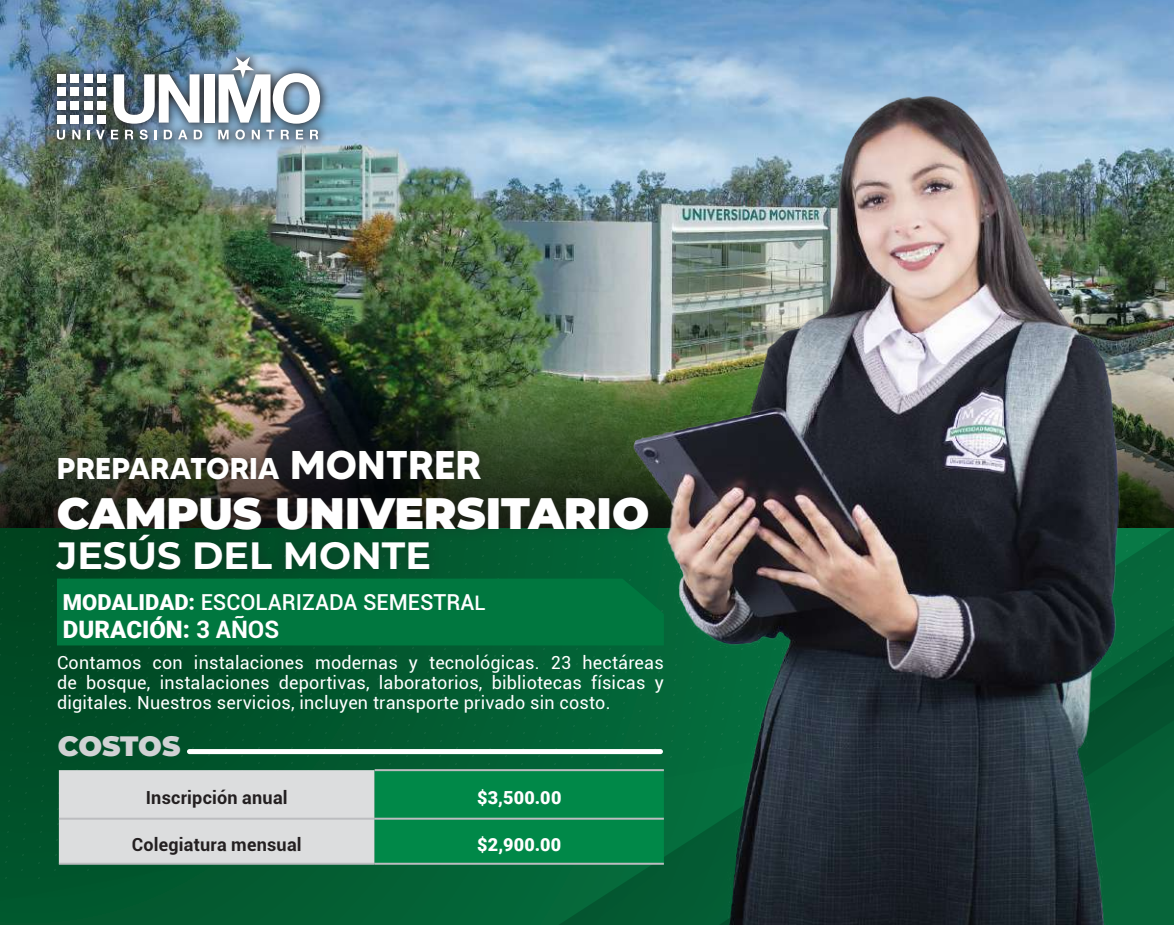
<style>
.page{position:relative;width:1174px;height:925px;background:#fff}
.page>*{position:absolute;margin:0;border:0;box-sizing:border-box;transform-origin:0 0}
.t1{font:900 44px "Montserrat";color:#fff}
.t2{font:700 38px "Montserrat";color:#fff}
.t3{font:700 30px "MADETOMMY";color:#fff}
.t4{font:900 28px "Montserrat";letter-spacing:-.01em;color:#d1d2d4}
.t5{font:900 24px "Roboto";color:#fff}
.t6{font:500 22px "Roboto";color:#fff}
.t7{font:18px/20px "Roboto";letter-spacing:.01em;color:#fff;text-align:justify}
.t8{font:700 18px "Roboto";letter-spacing:.01em;color:#231f20}
.t9{font:900 18px "Roboto";letter-spacing:.02em;color:#fff}
.s1{font-size:40px}
.s2{font-weight:900}
.s3{font-size:20px}
.s4{font-weight:700}
</style>
<div class="page">
<svg style="left:0;top:528px;width:391px;height:369px;background:#02512a"></svg>
<img style="left:0;top:0;width:1174px;height:386px">
<img style="left:0;top:386px;width:391px;height:142px">
<svg style="left:59px;top:769px;width:332px;height:93px;background:#ced6d4"></svg>
<hr style="left:375px;top:768px;width:289px;height:2px;background:#bcbdc0">
<hr style="left:59px;top:817px;width:316px;height:2px;background:#bcbdc0">
<hr style="left:375px;top:817px;width:289px;height:2px;background:#bcbdc0">
<hr style="left:59px;top:862px;width:316px;height:2px;background:#bcbdc0">
<hr style="left:375px;top:862px;width:289px;height:2px;background:#bcbdc0">
<div style="left:45px;top:485px;width:615px;height:96px;background:#231f20;opacity:.4"></div>
<div style="left:57px;top:578px;width:334px;height:67px;background:#00773f"></div>
<div style="left:46px;top:437px;width:446px;height:54px;background:#231f20;opacity:.5"></div>
<img style="left:391px;top:57px;width:783px;height:867px">
<img style="left:47px;top:48px;width:283px;height:101px">
<div style="left:57px;top:74px;width:8px;height:9px;background:#fff"></div>
<div style="left:70px;top:74px;width:9px;height:9px;background:#fff"></div>
<div style="left:84px;top:74px;width:8px;height:9px;background:#fff"></div>
<div style="left:97px;top:74px;width:9px;height:9px;background:#fff"></div>
<div style="left:57px;top:88px;width:8px;height:8px;background:#fff"></div>
<div style="left:70px;top:88px;width:9px;height:8px;background:#fff"></div>
<div style="left:84px;top:88px;width:8px;height:8px;background:#fff"></div>
<div style="left:97px;top:88px;width:9px;height:8px;background:#fff"></div>
<div style="left:57px;top:101px;width:8px;height:9px;background:#fff"></div>
<div style="left:70px;top:101px;width:9px;height:9px;background:#fff"></div>
<div style="left:84px;top:101px;width:8px;height:9px;background:#fff"></div>
<div style="left:97px;top:101px;width:9px;height:9px;background:#fff"></div>
<div style="left:57px;top:115px;width:8px;height:8px;background:#fff"></div>
<div style="left:70px;top:115px;width:9px;height:8px;background:#fff"></div>
<div style="left:84px;top:115px;width:8px;height:8px;background:#fff"></div>
<div style="left:97px;top:115px;width:9px;height:8px;background:#fff"></div>
<div style="left:204px;top:74px;width:10px;height:48px;background:#fff"></div>
<svg style="left:57px;top:130px;width:8px;height:9px"></svg>
<svg style="left:72px;top:130px;width:8px;height:9px"></svg>
<svg style="left:88px;top:130px;width:2px;height:9px"></svg>
<svg style="left:96px;top:130px;width:9px;height:9px"></svg>
<svg style="left:111px;top:74px;width:91px;height:65px"></svg>
<svg style="left:218px;top:57px;width:102px;height:82px"></svg>
<div style="left:187px;top:748px;width:476px;height:5px;background:#fff;border-radius:3px"></div>
<h3 class="t3" style="left:57px;top:449px;width:426px">PREPARATORIA <span class="s1">MONTRER</span></h3>
<h1 class="t1" style="left:57px;top:480px;width:594px">CAMPUS UNIVERSITARIO</h1>
<h2 class="t2" style="left:57px;top:528px;width:375px">JESÚS DEL MONTE</h2>
<p class="t6" style="left:63px;top:586px;width:424px"><span class="s2">MODALIDAD:</span> ESCOLARIZADA SEMESTRA<span class="s3">L</span></p>
<h3 class="t5" style="left:63px;top:612px;width:218px">DURACIÓN: <span class="s4">3 AÑOS</span></h3>
<p class="t7" style="left:57px;top:651px;width:608px">Contamos con instalaciones modernas y tecnológicas. 23 hectáreas de bosque, instalaciones deportivas, laboratorios, bibliotecas físicas y digitales. Nuestros servicios, incluyen transporte privado sin costo.</p>
<h3 class="t4" style="left:58px;top:724px;width:124px">COSTOS</h3>
<p class="t8" style="left:146px;top:784px;width:143px">Inscripción anual</p>
<p class="t9" style="left:477px;top:784px;width:86px">$3,500.00</p>
<p class="t8" style="left:132px;top:831px;width:171px">Colegiatura mensual</p>
<p class="t9" style="left:477px;top:831px;width:86px">$2,900.00</p>
</div>
